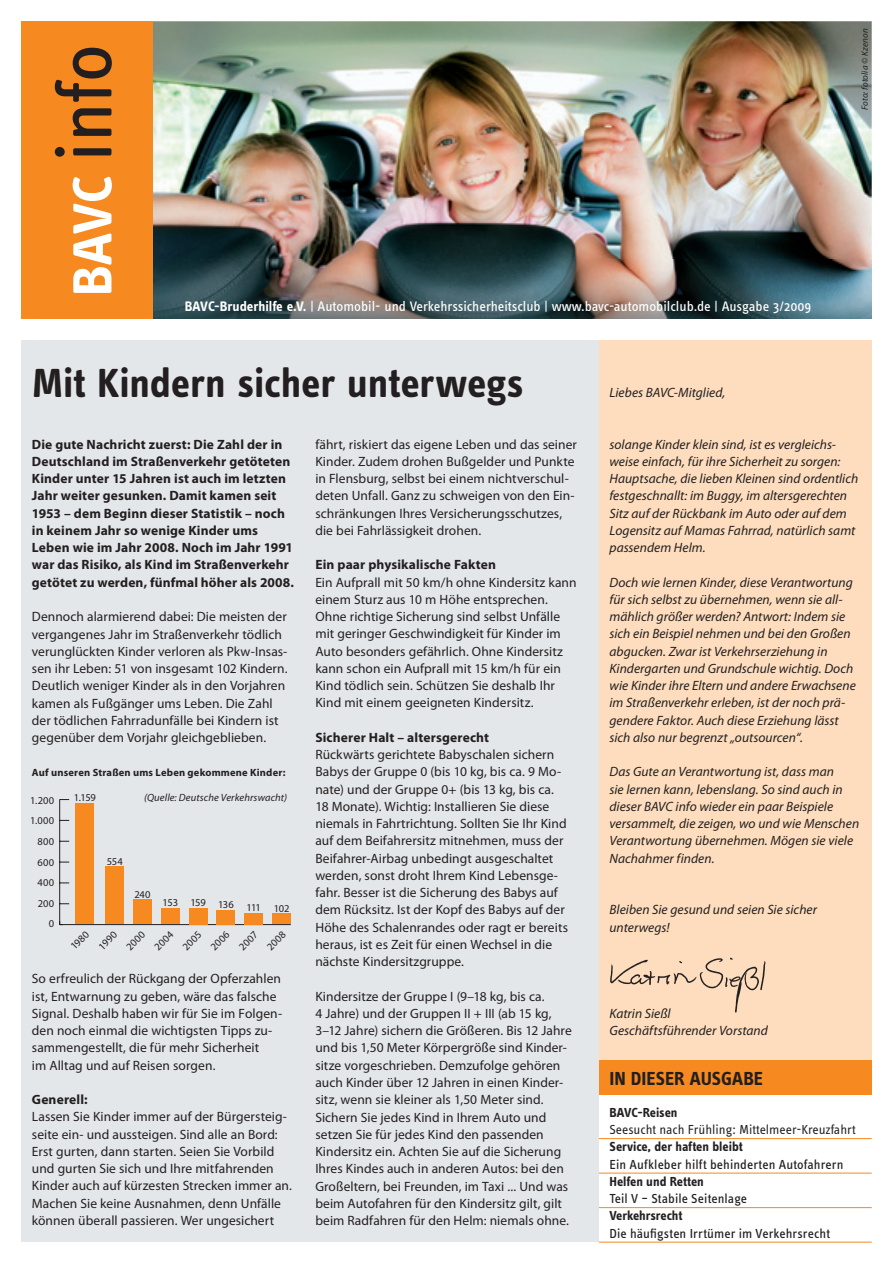
<style>
.page{position:relative;width:893px;height:1263px;background:#fff}
.page>*{position:absolute;margin:0;border:0;box-sizing:border-box;transform-origin:0 0}
.t1{font:700 57px "Info Text";color:#fff}
.t2{font:700 42px "Info Text";letter-spacing:-.005em;color:#231f20}
.t3{font:700 19.5px "Info Text";letter-spacing:-.005em;color:#231f20}
.t4{font:14.25px "Info Text";color:#fff}
.t5{font:13.5px/17.2px "Myriad Pro";letter-spacing:.005em;color:#231f20}
.t6{font:italic 13.5px/17.2px "Myriad Pro";letter-spacing:.005em;color:#231f20}
.t7{font:700 13.5px/17.2px "Myriad Pro";letter-spacing:.01em;color:#231f20}
.t8{font:13.5px "Info Text";letter-spacing:.005em;color:#231f20}
.t9{font:700 13.5px "Info Text";color:#231f20}
.t10{font:13.5px "Info Text";color:#231f20}
.t11{font:10.5px "Myriad Pro";color:#231f20}
.t12{font:700 10.5px "Myriad Pro";letter-spacing:.02em;color:#231f20}
.t13{font:italic 10.5px "Myriad Pro";letter-spacing:.01em;color:#231f20}
.t14{font:10.5px/20.4px "Myriad Pro";letter-spacing:.03em;color:#231f20;text-align:right}
.t15{font:10.5px "Myriad Pro";letter-spacing:-.04em;color:#231f20}
.t16{font:italic 9px "Myriad Pro";letter-spacing:.015em;color:#231f20}
.s1{font-weight:400;font-size:79.5px;color:#231f20}
.s2{font-weight:700}
</style>
<div class="page">
<div style="left:21px;top:341px;width:578px;height:901px;background:#e4e7ea"></div>
<img style="left:152px;top:21px;width:720px;height:239px">
<div style="left:599px;top:340px;width:273px;height:737px;background:#fdddbd"></div>
<img style="left:152px;top:260px;width:720px;height:59px">
<div style="left:21px;top:21px;width:131px;height:298px;background:#f6891f"></div>
<img style="left:610px;top:957px;width:156px;height:56px">
<hr style="left:599px;top:1138px;width:273px;height:1px;background:#f6891f">
<hr style="left:599px;top:1173px;width:273px;height:1px;background:#f6891f">
<hr style="left:599px;top:1207px;width:273px;height:1px;background:#f6891f">
<hr style="left:599px;top:1242px;width:273px;height:1px;background:#f6891f">
<div style="left:599px;top:1061px;width:273px;height:34px;background:#f6891f"></div>
<hr style="left:60px;top:924px;width:231px;height:1px;background:#231f20">
<hr style="left:59px;top:799px;width:1px;height:125px;background:#231f20">
<div style="left:76px;top:804px;width:18px;height:120px;background:#f6891f"></div>
<div style="left:134px;top:899px;width:18px;height:25px;background:#f6891f"></div>
<div style="left:161px;top:908px;width:18px;height:16px;background:#f6891f"></div>
<div style="left:106px;top:867px;width:18px;height:57px;background:#f6891f"></div>
<div style="left:189px;top:908px;width:18px;height:16px;background:#f6891f"></div>
<div style="left:217px;top:910px;width:18px;height:14px;background:#f6891f"></div>
<div style="left:245px;top:913px;width:18px;height:11px;background:#f6891f"></div>
<div style="left:273px;top:914px;width:18px;height:10px;background:#f6891f"></div>
<h1 class="t1" style="left:60px;top:296px;width:254px;rotate:-90deg">BAVC <span class="s1">info</span></h1>
<p class="t16" style="left:859px;top:110px;width:83px;rotate:-90deg">Foto: fotolia © Kzenon</p>
<p class="t4" style="left:185px;top:298px;width:628px"><span class="s2">BAVC-Bruderhilfe e.V.</span> | Automobil- und Verkehrssicherheitsclub | www.bavc-automobilclub.de | Ausgabe 3/2009</p>
<h2 class="t2" style="left:32px;top:359px;width:493px">Mit Kindern sicher unterwegs</h2>
<p class="t7" style="left:32px;top:435px;width:264px">Die gute Nachricht zuerst: Die Zahl der in Deutschland im Straßenverkehr getöteten Kinder unter 15 Jahren ist auch im letzten Jahr weiter gesunken. Damit kamen seit 1953 – dem Beginn dieser Statistik – noch in keinem Jahr so wenige Kinder ums Leben wie im Jahr 2008. Noch im Jahr 1991 war das Risiko, als Kind im Straßenverkehr getötet zu werden, fünfmal höher als 2008.</p>
<p class="t5" style="left:32px;top:608px;width:257px">Dennoch alarmierend dabei: Die meisten der vergangenes Jahr im Straßenverkehr tödlich verunglückten Kinder verloren als Pkw-Insas&shy;sen ihr Leben: 51 von insgesamt 102 Kindern.<br>Deutlich weniger Kinder als in den Vorjahren kamen als Fußgänger ums Leben. Die Zahl der tödlichen Fahrradunfälle bei Kindern ist gegenüber dem Vorjahr gleichgeblieben.</p>
<p class="t12" style="left:32px;top:766px;width:255px">Auf unseren Straßen ums Leben gekommene Kinder:</p>
<p class="t14" style="left:30px;top:790px;width:26px">1.200<br>1.000<br>800<br>600<br>400<br>200<br>0</p>
<p class="t11" style="left:74px;top:791px;width:24px">1.159</p>
<p class="t13" style="left:144px;top:791px;width:144px">(Quelle: Deutsche Verkehrswacht)</p>
<p class="t11" style="left:107px;top:855px;width:18px">554</p>
<p class="t11" style="left:134px;top:888px;width:18px">240</p>
<p class="t11" style="left:163px;top:896px;width:17px">153</p>
<p class="t15" style="left:190px;top:899px;width:100px">159 136 111 102</p>
<p class="t11" style="left:68px;top:943px;width:23px;rotate:-45deg">1980</p>
<p class="t11" style="left:96px;top:943px;width:23px;rotate:-45deg">1990</p>
<p class="t11" style="left:123px;top:944px;width:24px;rotate:-45deg">2000</p>
<p class="t11" style="left:151px;top:944px;width:24px;rotate:-45deg">2004</p>
<p class="t11" style="left:180px;top:944px;width:23px;rotate:-45deg">2005</p>
<p class="t11" style="left:208px;top:944px;width:24px;rotate:-45deg">2006</p>
<p class="t11" style="left:236px;top:943px;width:23px;rotate:-45deg">2007</p>
<p class="t11" style="left:264px;top:944px;width:24px;rotate:-45deg">2008</p>
<p class="t5" style="left:32px;top:970px;width:252px">So erfreulich der Rückgang der Opferzahlen ist, Entwarnung zu geben, wäre das falsche Signal. Deshalb haben wir für Sie im Folgen&shy;den noch einmal die wichtigsten Tipps zu&shy;sammengestellt, die für mehr Sicherheit<br>im Alltag und auf Reisen sorgen.</p>
<p class="t7" style="left:32px;top:1090px;width:57px">Generell:</p>
<p class="t5" style="left:32px;top:1108px;width:262px">Lassen Sie Kinder immer auf der Bürgersteig&shy;seite ein- und aussteigen. Sind alle an Bord:<br>Erst gurten, dann starten. Seien Sie Vorbild und gurten Sie sich und Ihre mitfahrenden Kinder auch auf kürzesten Strecken immer an.<br>Machen Sie keine Ausnahmen, denn Unfälle können überall passieren. Wer ungesichert</p>
<p class="t5" style="left:315px;top:435px;width:263px">fährt, riskiert das eigene Leben und das seiner Kinder. Zudem drohen Bußgelder und Punkte in Flensburg, selbst bei einem nichtverschul&shy;deten Unfall. Ganz zu schweigen von den Ein&shy;schränkungen Ihres Versicherungsschutzes, die bei Fahrlässigkeit drohen.</p>
<p class="t7" style="left:315px;top:556px;width:182px">Ein paar physikalische Fakten</p>
<p class="t5" style="left:315px;top:573px;width:263px">Ein Aufprall mit 50 km/h ohne Kindersitz kann einem Sturz aus 10 m Höhe entsprechen.<br>Ohne richtige Sicherung sind selbst Unfälle mit geringer Geschwindigkeit für Kinder im Auto besonders gefährlich. Ohne Kindersitz kann schon ein Aufprall mit 15 km/h für ein Kind tödlich sein. Schützen Sie deshalb Ihr Kind mit einem geeigneten Kindersitz.</p>
<p class="t7" style="left:315px;top:728px;width:175px">Sicherer Halt – altersgerecht</p>
<p class="t5" style="left:315px;top:746px;width:254px">Rückwärts gerichtete Babyschalen sichern Babys der Gruppe 0 (bis 10 kg, bis ca. 9 Mo&shy;nate) und der Gruppe 0+ (bis 13 kg, bis ca.<br>18 Monate). Wichtig: Installieren Sie diese niemals in Fahrtrichtung. Sollten Sie Ihr Kind auf dem Beifahrersitz mitnehmen, muss der Beifahrer-Airbag unbedingt ausgeschaltet werden, sonst droht Ihrem Kind Lebensge&shy;fahr. Besser ist die Sicherung des Babys auf dem Rücksitz. Ist der Kopf des Babys auf der Höhe des Schalenrandes oder ragt er bereits heraus, ist es Zeit für einen Wechsel in die nächste Kindersitzgruppe.</p>
<p class="t5" style="left:315px;top:987px;width:258px">Kindersitze der Gruppe I (9–18 kg, bis ca.<br>4 Jahre) und der Gruppen II + III (ab 15 kg, 3–12 Jahre) sichern die Größeren. Bis 12 Jahre und bis 1,50 Meter Körpergröße sind Kinder&shy;sitze vorgeschrieben. Demzufolge gehören auch Kinder über 12 Jahren in einen Kinder&shy;sitz, wenn sie kleiner als 1,50 Meter sind.<br>Sichern Sie jedes Kind in Ihrem Auto und setzen Sie für jedes Kind den passenden Kindersitz ein. Achten Sie auf die Sicherung Ihres Kindes auch in anderen Autos: bei den Großeltern, bei Freunden, im Taxi ... Und was beim Autofahren für den Kindersitz gilt, gilt beim Radfahren für den Helm: niemals ohne.</p>
<p class="t6" style="left:609px;top:383px;width:117px">Liebes BAVC-Mitglied,</p>
<p class="t6" style="left:609px;top:435px;width:250px">solange Kinder klein sind, ist es vergleichs&shy;weise einfach, für ihre Sicherheit zu sorgen:<br>Hauptsache, die lieben Kleinen sind ordentlich festgeschnallt: im Buggy, im altersgerechten Sitz auf der Rückbank im Auto oder auf dem Logensitz auf Mamas Fahrrad, natürlich samt passendem Helm.</p>
<p class="t6" style="left:609px;top:573px;width:248px">Doch wie lernen Kinder, diese Verantwortung für sich selbst zu übernehmen, wenn sie all&shy;mählich größer werden? Antwort: Indem sie sich ein Beispiel nehmen und bei den Großen abgucken. Zwar ist Verkehrserziehung in Kindergarten und Grundschule wichtig. Doch wie Kinder ihre Eltern und andere Erwachsene im Straßenverkehr erleben, ist der noch prä&shy;gendere Faktor. Auch diese Erziehung lässt sich also nur begrenzt „outsourcen“.</p>
<p class="t6" style="left:609px;top:763px;width:251px">Das Gute an Verantwortung ist, dass man<br>sie lernen kann, lebenslang. So sind auch in dieser BAVC info wieder ein paar Beispiele versammelt, die zeigen, wo und wie Menschen Verantwortung übernehmen. Mögen sie viele Nachahmer finden.</p>
<p class="t6" style="left:609px;top:901px;width:209px">Bleiben Sie gesund und seien Sie sicher unterwegs!</p>
<p class="t6" style="left:609px;top:1004px;width:160px">Katrin Sießl<br>Geschäftsführender Vorstand</p>
<h3 class="t3" style="left:609px;top:1067px;width:155px">IN DIESER AUSGABE</h3>
<p class="t9" style="left:609px;top:1104px;width:70px">BAVC-Reisen</p>
<p class="t10" style="left:609px;top:1122px;width:248px">Seesucht nach Frühling: Mittelmeer-Kreuzfahrt</p>
<p class="t9" style="left:609px;top:1139px;width:135px">Service, der haften bleibt</p>
<p class="t8" style="left:609px;top:1156px;width:236px">Ein Aufkleber hilft behinderten Autofahrern</p>
<p class="t9" style="left:609px;top:1173px;width:96px">Helfen und Retten</p>
<p class="t8" style="left:609px;top:1191px;width:139px">Teil V – Stabile Seitenlage</p>
<p class="t9" style="left:609px;top:1208px;width:74px">Verkehrsrecht</p>
<p class="t8" style="left:609px;top:1225px;width:222px">Die häufigsten Irrtümer im Verkehrsrecht</p>
</div>
